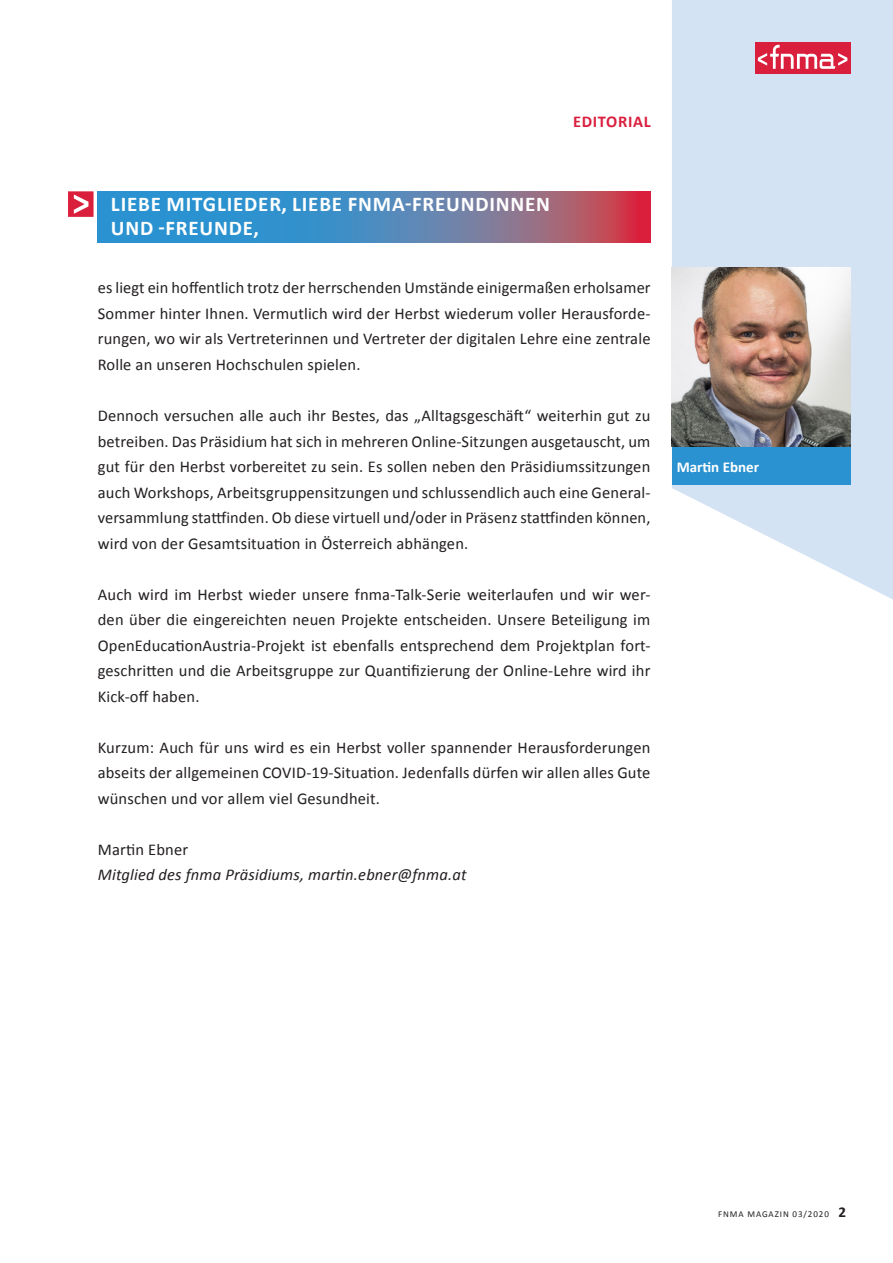
<style>
.page{position:relative;width:893px;height:1263px;background:#fff}
.page>*{position:absolute;margin:0;border:0;box-sizing:border-box;transform-origin:0 0}
.Head_3_Verlaufsbox{font:700 21px/24px "Calibri";letter-spacing:.04em;color:#fff}
.Body_1{font:16.5px/25.5px "Calibri";letter-spacing:.01em;color:#231f20;text-align:justify}
.Body_1-2{font:italic 16.5px "Calibri";letter-spacing:.01em;color:#231f20}
.Head_2{font:700 16.5px "Calibri";letter-spacing:.04em;color:#da1f3d}
.t1{font:700 15px "Calibri";color:#fff}
.t2{font:9px "Calibri";letter-spacing:.1em;color:#231f20}
.s1{font-weight:700;font-size:15px}
</style>
<div class="page">
<svg style="left:672px;top:0;width:221px;height:599px;background:#d9e6f4"></svg>
<svg style="left:98px;top:191px;width:553px;height:51px;background:#5f7fab"></svg>
<div style="left:672px;top:446px;width:178px;height:39px;background:#2a92d0"></div>
<img style="left:672px;top:268px;width:178px;height:178px">
<svg style="left:68px;top:191px;width:26px;height:26px"></svg>
<div style="left:755px;top:43px;width:95px;height:31px;background:#da1f3d"></div>
<svg style="left:758px;top:45px;width:89px;height:24px"></svg>
<h1 class="Head_2" style="left:573px;top:111px;width:79px">EDITORIAL</h1>
<h2 class="Head_3_Verlaufsbox" style="left:111px;top:191px;width:441px">LIEBE MITGLIEDER, LIEBE FNMA-FREUNDINNEN<br>UND -FREUNDE,</h2>
<p class="Body_1" style="left:98px;top:274px;width:554px">es liegt ein hoffentlich trotz der herrschenden Umstände einigermaßen erholsamer Sommer hinter Ihnen. Vermutlich wird der Herbst wiederum voller Herausforde&shy;rungen, wo wir als Vertreterinnen und Vertreter der digitalen Lehre eine zentrale Rolle an unseren Hochschulen spielen.</p>
<p class="Body_1" style="left:98px;top:402px;width:554px">Dennoch versuchen alle auch ihr Bestes, das „Alltagsgeschäft“ weiterhin gut zu betreiben. Das Präsidium hat sich in mehreren Online-Sitzungen ausgetauscht, um gut für den Herbst vorbereitet zu sein. Es sollen neben den Präsidiumssitzungen auch Workshops, Arbeitsgruppensitzungen und schlussendlich auch eine General&shy;versammlung stattfinden. Ob diese virtuell und/oder in Präsenz stattfinden können, wird von der Gesamtsituation in Österreich abhängen.</p>
<p class="Body_1" style="left:98px;top:581px;width:554px">Auch wird im Herbst wieder unsere fnma-Talk-Serie weiterlaufen und wir wer&shy;den über die eingereichten neuen Projekte entscheiden. Unsere Beteiligung im OpenEducationAustria-Projekt ist ebenfalls entsprechend dem Projektplan fort&shy;geschritten und die Arbeitsgruppe zur Quantifizierung der Online-Lehre wird ihr Kick-off haben.</p>
<p class="Body_1" style="left:98px;top:734px;width:554px">Kurzum: Auch für uns wird es ein Herbst voller spannender Herausforderungen abseits der allgemeinen COVID-19-Situation. Jedenfalls dürfen wir allen alles Gute wünschen und vor allem viel Gesundheit.</p>
<p class="Body_1" style="left:98px;top:836px;width:92px">Martin Ebner</p>
<p class="Body_1-2" style="left:98px;top:864px;width:370px">Mitglied des fnma Präsidiums, martin.ebner@fnma.at</p>
<p class="t1" style="left:677px;top:458px;width:84px">Martin Ebner</p>
<p class="t2" style="left:718px;top:1208px;width:130px">FNMA MAGAZIN 03/2020 <span class="s1">2</span></p>
</div>
